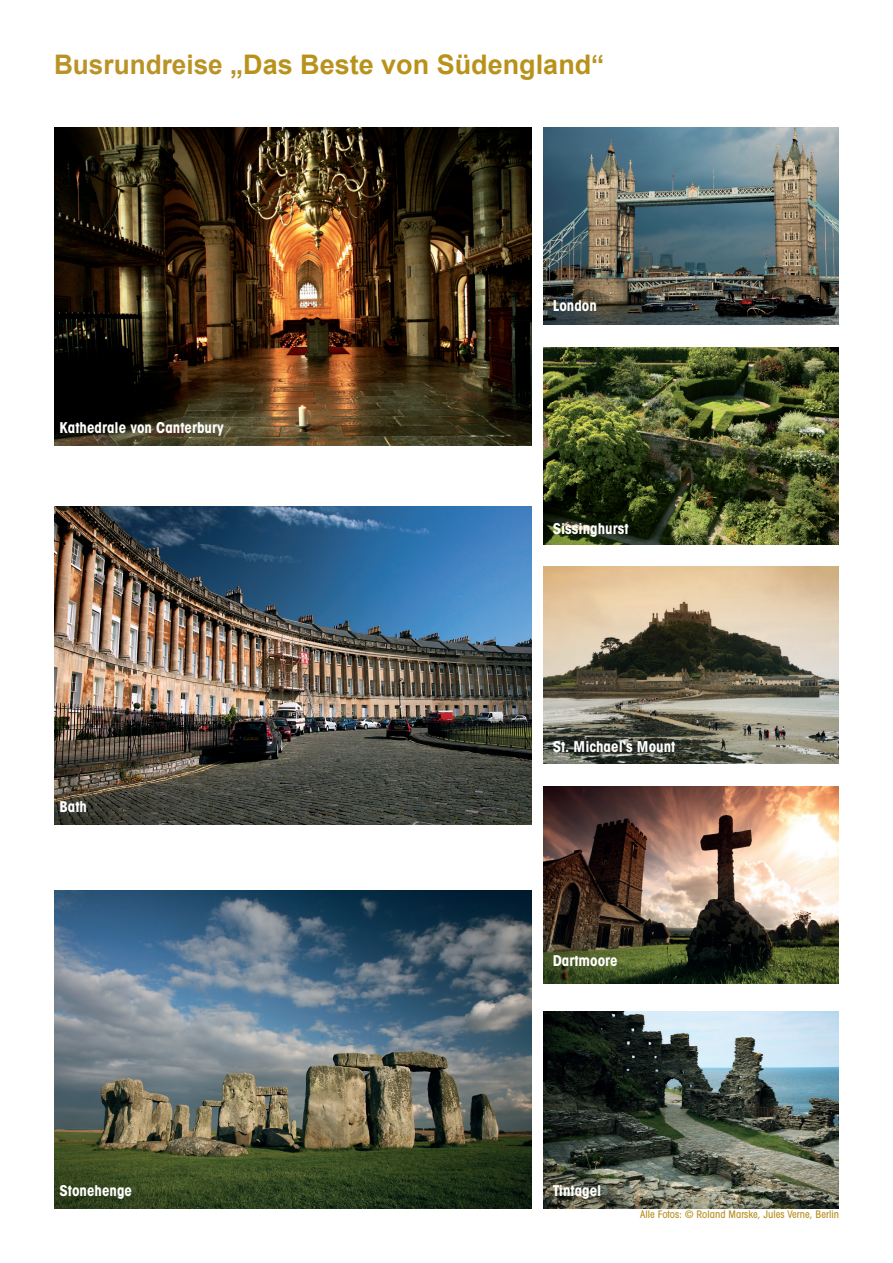
<style>
.page{position:relative;width:893px;height:1263px;background:#fff}
.page>*{position:absolute;margin:0;border:0;box-sizing:border-box;transform-origin:0 0}
.t1{font:700 27px "Arial";color:#b9921b}
.t2{font:700 condensed 15px "Avant Garde";color:#fff}
.t3{font:500 condensed 10.5px "Avant Garde";color:#ba9327}
.s1{color:#ba9327}
</style>
<div class="page">
<img style="left:543px;top:128px;width:296px;height:197px">
<img style="left:543px;top:347px;width:296px;height:197px">
<img style="left:543px;top:567px;width:296px;height:197px">
<img style="left:543px;top:786px;width:296px;height:198px">
<img style="left:543px;top:1012px;width:296px;height:197px">
<img style="left:54px;top:128px;width:477px;height:318px">
<img style="left:54px;top:506px;width:477px;height:318px">
<img style="left:54px;top:891px;width:477px;height:318px">
<h1 class="t1" style="left:54px;top:45px;width:552px"><span class="s1">Busrundreise „</span>Das Beste von Südengland<span class="s1">“</span></h1>
<p class="t2" style="left:60px;top:418px;width:166px">Kathedrale von Canterbury</p>
<p class="t2" style="left:60px;top:797px;width:29px">Bath</p>
<p class="t2" style="left:60px;top:1181px;width:74px">Stonehenge</p>
<p class="t2" style="left:553px;top:295px;width:46px">London</p>
<p class="t2" style="left:553px;top:519px;width:77px">Sissinghurst</p>
<p class="t2" style="left:553px;top:737px;width:124px">St. Michael‘s Mount</p>
<p class="t2" style="left:553px;top:951px;width:66px">Dartmoore</p>
<p class="t2" style="left:553px;top:1181px;width:50px">Tintagel</p>
<p class="t3" style="left:640px;top:1207px;width:200px">Alle Fotos: © Roland Marske, Jules Verne, Berlin</p>
</div>
